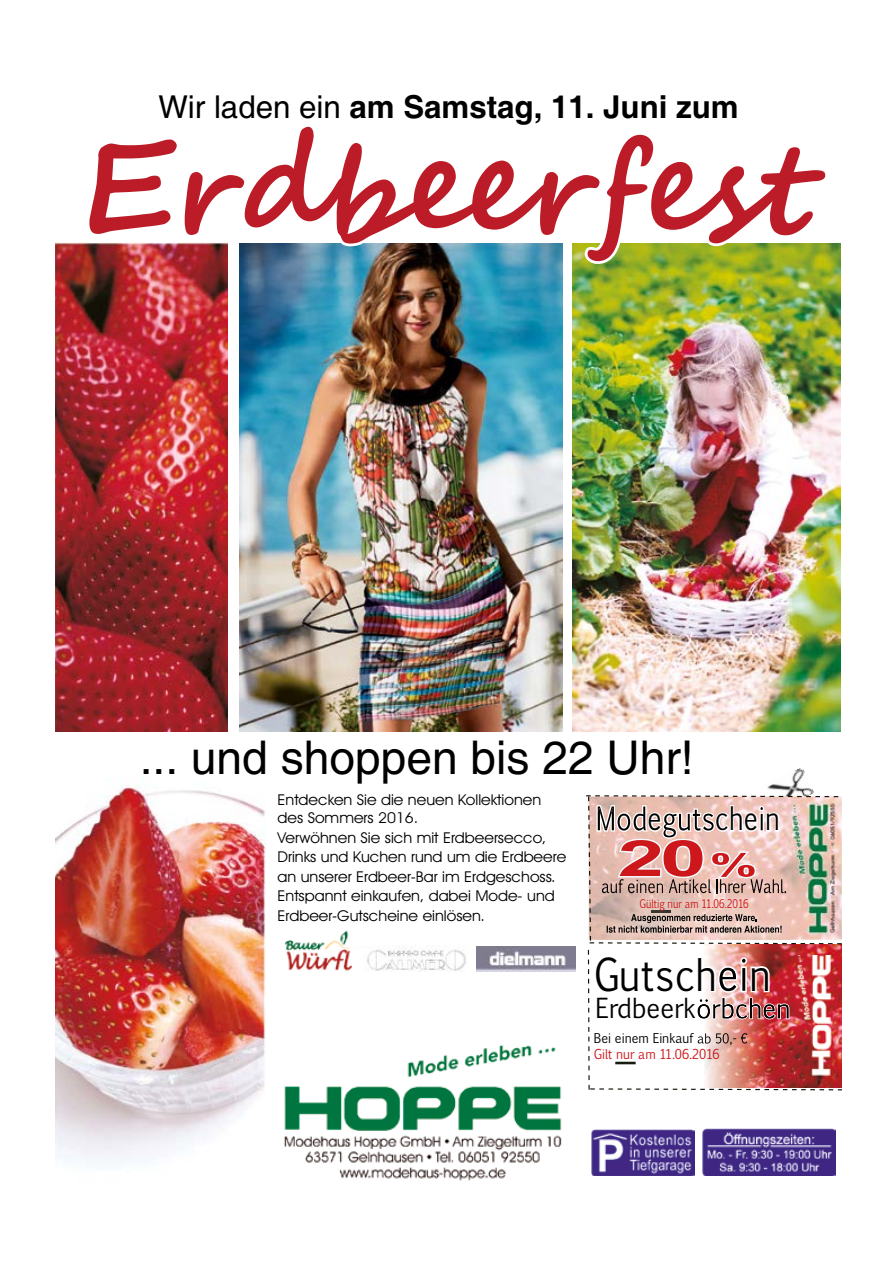
<style>
.page{position:relative;width:893px;height:1263px;background:#fff}
.page>*{position:absolute;margin:0;border:0;box-sizing:border-box;transform-origin:0 0}
.t1{font:700 126.15px "Segoe Script";color:#bc1c28}
.t2{font:700 49.95px "Arial";color:#cd171a;scale:1.68 1}
.t3{font:46.5px "Helvetica";color:#000}
.t4{font:43.05px "Euphemia CAS";letter-spacing:.02em;color:#000;scale:.89 1}
.t5{font:700 31.5px "Helvetica";color:#000}
.t6{font:31.05px "Euphemia CAS";color:#000;scale:.83 1}
.t7{font:26.4px "Euphemia CAS";color:#000;scale:.95 1}
.t8{font:15px/19.5px "Avant Garde IT Cby BT";color:#000;scale:1.05 1}
.t9{font:13.05px "Euphemia CAS";color:#cd171a;scale:.95 1}
.t10{font:13.05px "Euphemia CAS";color:#000;scale:.95 1}
.t11{font:11.4px "Euphemia CAS";color:#cd171a;scale:.85 1}
.s1{font-weight:400}
.s2{font-size:31.65px}
</style>
<div class="page">
<img style="left:55px;top:243px;width:172px;height:488px">
<img style="left:240px;top:268px;width:323px;height:463px">
<img style="left:573px;top:243px;width:268px;height:489px">
<img style="left:55px;top:787px;width:210px;height:375px">
<img style="left:83px;top:242px;width:750px;height:26px">
<img style="left:284px;top:1045px;width:278px;height:136px">
<img style="left:476px;top:947px;width:99px;height:24px">
<img style="left:370px;top:945px;width:96px;height:26px">
<img style="left:285px;top:930px;width:85px;height:41px">
<img style="left:767px;top:768px;width:47px;height:27px">
<img style="left:586px;top:795px;width:256px;height:296px">
<img style="left:592px;top:1129px;width:102px;height:46px">
<img style="left:703px;top:1129px;width:133px;height:46px">
<h3 class="t5" style="left:158px;top:87px;width:582px"><span class="s1">Wir laden ein</span> am Samstag, 11. Juni zum</h3>
<h1 class="t1" style="left:80px;top:85px;width:738px">Erdbeerfest</h1>
<h3 class="t3" style="left:140px;top:730px;width:556px">... und shoppen bis 22 Uhr!</h3>
<p class="t8" style="left:278px;top:791px;width:253px;line-height:18px">Entdecken Sie die neuen Kollektionen des Sommers 2016.</p>
<p class="t8" style="left:278px;top:828px;width:276px">Verwöhnen Sie sich mit Erdbeersecco, Drinks und Kuchen rund um die Erdbeere an unserer Erdbeer-Bar im Erdgeschoss.<br>Entspannt einkaufen, dabei Mode- und Erdbeer-Gutscheine einlösen.</p>
<h3 class="t4" style="left:594px;top:944px;width:200px">Gutsch n</h3>
<h3 class="t7" style="left:595px;top:989px;width:107px">Erdbeerk</h3>
<p class="t10" style="left:594px;top:1029px;width:106px">Bei einem Einkauf</p>
<p class="t9" style="left:594px;top:1045px;width:134px">Gilt nur am 11.06.2016</p>
<h3 class="t6" style="left:648px;top:796px;width:19px">e</h3>
<h3 class="t6" style="left:715px;top:796px;width:79px">che n</h3>
<h2 class="t2" style="left:618px;top:825px;width:84px">20<span class="s2">%</span></h2>
<p class="t11" style="left:640px;top:895px;width:130px">Gültig nur am 11.06.2016</p>
</div>
